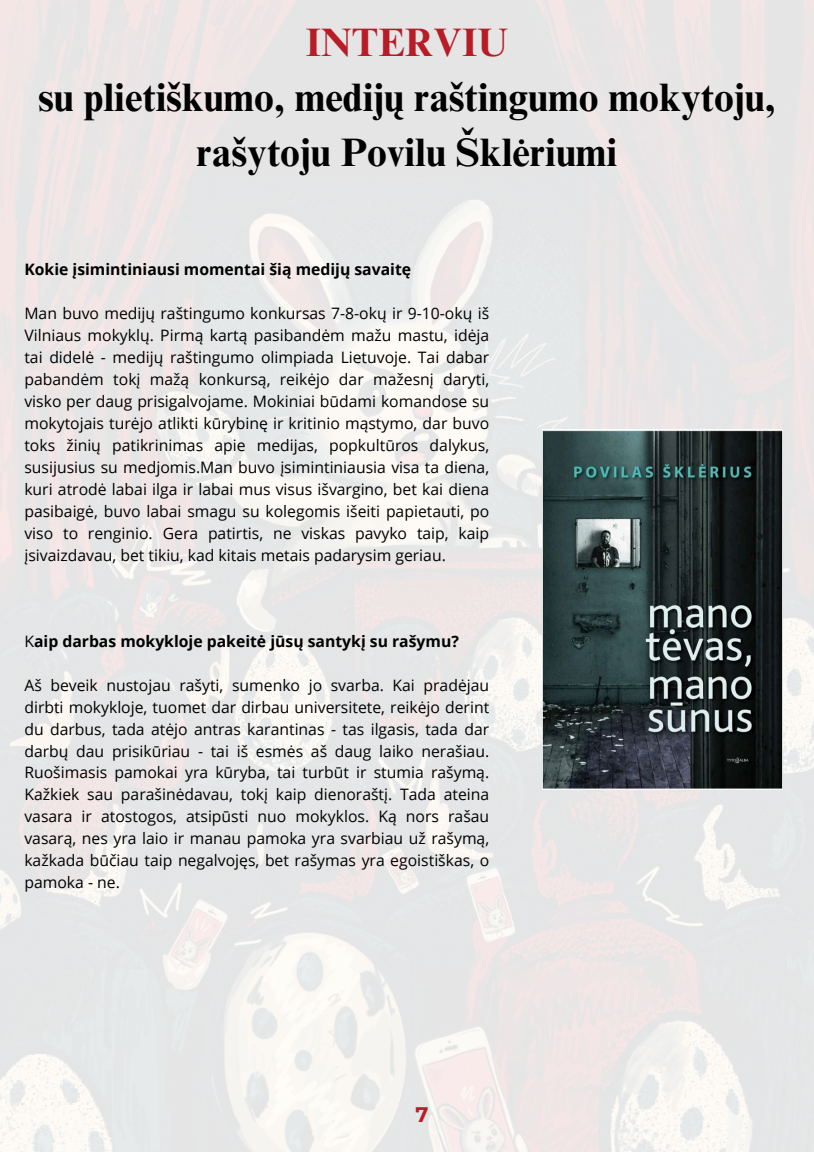
<style>
.page{position:relative;width:814px;height:1152px;background:#fff}
.page>*{position:absolute;margin:0;border:0;box-sizing:border-box;transform-origin:0 0}
.t1{font:700 39.75px/55.1px "Times NRMT Pro";color:#000;text-align:center}
.t2{font:700 39.75px "Times NRMT Pro";color:#b81c26}
.t3{font:700 21px "Montserrat";color:#b81c26}
.t4{font:15.75px/21.9px "Open Sans";color:#000;text-align:justify}
.t5{font:700 15.75px "Open Sans";color:#000}
.s1{font-weight:400}
</style>
<div class="page">
<img style="left:0;top:0;width:814px;height:1152px">
<img style="left:542px;top:430px;width:240px;height:360px">
<h1 class="t2" style="left:306px;top:27px;width:204px">INTERVIU</h1>
<h1 class="t1" style="left:38px;top:75px;width:738px">su plietiškumo, medijų raštingumo mokytoju, rašytoju Povilu Šklėriumi</h1>
<p class="t5" style="left:24px;top:259px;width:388px">Kokie įsimintiniausi momentai šią medijų savaitę</p>
<p class="t4" style="left:24px;top:302px;width:466px">Man buvo medijų raštingumo konkursas 7-8-okų ir 9-10-okų iš Vilniaus mokyklų. Pirmą kartą pasibandėm mažu mastu, idėja tai didelė - medijų raštingumo olimpiada Lietuvoje. Tai dabar pabandėm tokį mažą konkursą, reikėjo dar mažesnį daryti, visko per daug prisigalvojame. Mokiniai būdami komandose su mokytojais turėjo atlikti kūrybinę ir kritinio mąstymo, dar buvo toks žinių patikrinimas apie medijas, popkultūros dalykus, susijusius su medjomis.Man buvo įsimintiniausia visa ta diena, kuri atrodė labai ilga ir labai mus visus išvargino, bet kai diena pasibaigė, buvo labai smagu su kolegomis išeiti papietauti, po viso to renginio. Gera patirtis, ne viskas pavyko taip, kaip įsivaizdavau, bet tikiu, kad kitais metais padarysim geriau.</p>
<p class="t5" style="left:24px;top:630px;width:436px"><span class="s1">K</span>aip darbas mokykloje pakeitė jūsų santykį su rašymu?</p>
<p class="t4" style="left:24px;top:674px;width:466px">Aš beveik nustojau rašyti, sumenko jo svarba. Kai pradėjau dirbti mokykloje, tuomet dar dirbau universitete, reikėjo derint du darbus, tada atėjo antras karantinas - tas ilgasis, tada dar darbų dau prisikūriau - tai iš esmės aš daug laiko nerašiau.<br>Ruošimasis pamokai yra kūryba, tai turbūt ir stumia rašymą.<br>Kažkiek sau parašinėdavau, tokį kaip dienoraštį. Tada ateina vasara ir atostogos, atsipūsti nuo mokyklos. Ką nors rašau vasarą, nes yra laio ir manau pamoka yra svarbiau už rašymą, kažkada būčiau taip negalvojęs, bet rašymas yra egoistiškas, o pamoka - ne.</p>
<h2 class="t3" style="left:416px;top:1102px;width:15px">7</h2>
</div>
